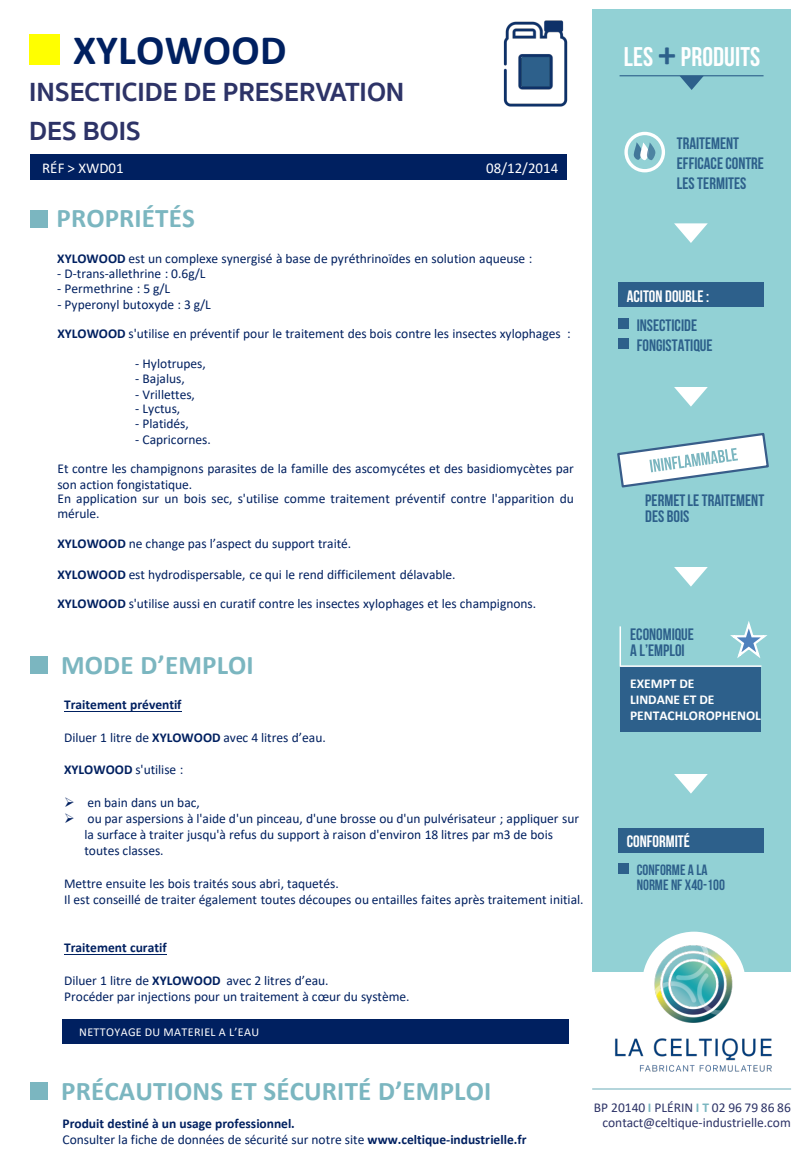
<style>
.page{position:relative;width:810px;height:1170px;background:#fff}
.page>*{position:absolute;margin:0;border:0;box-sizing:border-box;transform-origin:0 0}
.t1{font:700 42px "Calibri";letter-spacing:.005em;color:#002060}
.t2{font:700 27px "Calibri";letter-spacing:.005em;color:#7bb6c0}
.t3{font:700 27px/38.8px "Sukhumvit Set";color:#2d3367}
.t4{font:27px "Bebas Neue";letter-spacing:.005em;color:#fff}
.t5{font:16.5px "Bebas Neue";color:#2d608b}
.t6{font:16.5px "Bebas Neue";color:#fff}
.t7{font:15px "Bebas Neue";color:#2d608b}
.t8{font:15px "Calibri";color:#fff}
.t9{font:13.5px/16.2px "Calibri";color:#002060}
.t10{font:700 13.5px "Calibri";color:#002060}
.t11{font:13.5px/15px "Calibri";color:#2d3367;text-align:right}
.t12{font:700 13.5px "Calibri";color:#fff}
.t13{font:12px "Calibri";letter-spacing:.035em;color:#fff}
.s1{font-weight:700}
.s2{font-family:"Calibri";font-weight:700;font-size:36px;color:#2d608b}
.s3{font-weight:700;color:#7bb6c0}
</style>
<div class="page">
<div style="left:592px;top:9px;width:199px;height:962px;background:#92d1d5"></div>
<div style="left:31px;top:155px;width:536px;height:25px;background:#002060"></div>
<div style="left:62px;top:1019px;width:506px;height:25px;background:#002060"></div>
<div style="left:30px;top:34px;width:30px;height:31px;background:#ff0"></div>
<img style="left:503px;top:20px;width:65px;height:87px">
<div style="left:30px;top:210px;width:18px;height:17px;background:#7bb6c0"></div>
<hr style="left:64px;top:711px;width:118px;height:1px;background:#002060">
<hr style="left:64px;top:954px;width:103px;height:1px;background:#002060">
<div style="left:30px;top:657px;width:18px;height:17px;background:#7bb6c0"></div>
<div style="left:30px;top:1083px;width:18px;height:17px;background:#7bb6c0"></div>
<hr style="left:620px;top:75px;width:144px;height:1px;background:#2d608b">
<svg style="left:680px;top:76px;width:24px;height:14px"></svg>
<svg style="left:633px;top:142px;width:23px;height:19px"></svg>
<div style="left:624px;top:132px;width:41px;height:40px;border:3px solid #fff;border-radius:50%"></div>
<svg style="left:674px;top:223px;width:34px;height:20px"></svg>
<div style="left:618px;top:283px;width:146px;height:24px;background:#2d608b"></div>
<div style="left:618px;top:318px;width:11px;height:10px;background:#2d608b"></div>
<div style="left:618px;top:338px;width:11px;height:11px;background:#2d608b"></div>
<svg style="left:674px;top:387px;width:34px;height:20px"></svg>
<svg style="left:617px;top:433px;width:152px;height:55px"></svg>
<svg style="left:674px;top:567px;width:34px;height:20px"></svg>
<div style="left:620px;top:667px;width:141px;height:65px;background:#2d608b"></div>
<svg style="left:619px;top:621px;width:148px;height:46px"></svg>
<svg style="left:674px;top:774px;width:34px;height:20px"></svg>
<div style="left:618px;top:828px;width:146px;height:24px;background:#2d608b"></div>
<div style="left:618px;top:864px;width:11px;height:10px;background:#2d608b"></div>
<hr style="left:592px;top:1088px;width:199px;height:2px;background:#7bb6c0">
<img style="left:599px;top:931px;width:190px;height:158px">
<h1 class="t1" style="left:73px;top:20px;width:215px">XYLOWOOD</h1>
<p class="t3" style="left:29px;top:73px;width:377px">INSECTICIDE DE PRESERVATION<br>DES BOIS</p>
<p class="t8" style="left:42px;top:158px;width:83px">RÉF &gt; XWD01</p>
<p class="t8" style="left:486px;top:158px;width:73px">08/12/2014</p>
<p class="t2" style="left:56px;top:199px;width:140px">PROPRIÉTÉS</p>
<p class="t9" style="left:57px;top:251px;width:477px"><span class="s1">XYLOWOOD</span> est un complexe synergisé à base de pyréthrinoïdes en solution aqueuse :</p>
<p class="t9" style="left:57px;top:266px;width:150px">- D-trans-allethrine : 0.6g/L</p>
<p class="t9" style="left:57px;top:280px;width:114px">- Permethrine : 5 g/L</p>
<p class="t9" style="left:57px;top:296px;width:155px">- Pyperonyl butoxyde : 3 g/L</p>
<p class="t9" style="left:57px;top:325px;width:515px"><span class="s1">XYLOWOOD</span> s'utilise en préventif pour le traitement des bois contre les insectes xylophages :</p>
<p class="t9" style="left:135px;top:356px;width:72px">- Hylotrupes,</p>
<p class="t9" style="left:135px;top:370px;width:51px">- Bajalus,</p>
<p class="t9" style="left:135px;top:386px;width:61px">- Vrillettes,</p>
<p class="t9" style="left:135px;top:401px;width:46px">- Lyctus,</p>
<p class="t9" style="left:135px;top:415px;width:55px">- Platidés,</p>
<p class="t9" style="left:135px;top:431px;width:77px">- Capricornes.</p>
<p class="t9" style="left:57px;top:461px;width:518px;line-height:15.1px">Et contre les champignons parasites de la famille des ascomycétes et des basidiomycètes par son action fongistatique.</p>
<p class="t9" style="left:57px;top:491px;width:518px;line-height:15px">En application sur un bois sec, s'utilise comme traitement préventif contre l'apparition du mérule.</p>
<p class="t9" style="left:57px;top:536px;width:295px"><span class="s1">XYLOWOOD</span> ne change pas l’aspect du support traité.</p>
<p class="t9" style="left:57px;top:566px;width:400px"><span class="s1">XYLOWOOD</span> est hydrodispersable, ce qui le rend difficilement délavable.</p>
<p class="t9" style="left:57px;top:595px;width:480px"><span class="s1">XYLOWOOD</span> s'utilise aussi en curatif contre les insectes xylophages et les champignons.</p>
<p class="t2" style="left:61px;top:646px;width:194px">MODE D’EMPLOI</p>
<p class="t10" style="left:64px;top:695px;width:119px">Traitement préventif</p>
<p class="t9" style="left:64px;top:729px;width:263px">Diluer 1 litre de <span class="s1">XYLOWOOD</span> avec 4 litres d’eau.</p>
<p class="t9" style="left:64px;top:761px;width:121px"><span class="s1">XYLOWOOD</span> s'utilise :</p>
<p class="t9" style="left:64px;top:794px;width:137px">➢ en bain dans un bac,</p>
<p class="t9" style="left:84px;top:810px;width:496px;text-indent:-20px">➢ ou par aspersions à l'aide d'un pinceau, d'une brosse ou d'un pulvérisateur ; appliquer sur la surface à traiter jusqu'à refus du support à raison d'environ 18 litres par m3 de bois toutes classes.</p>
<p class="t9" style="left:64px;top:875px;width:276px">Mettre ensuite les bois traités sous abri, taquetés.</p>
<p class="t9" style="left:64px;top:891px;width:521px">Il est conseillé de traiter également toutes découpes ou entailles faites après traitement initial.</p>
<p class="t10" style="left:64px;top:938px;width:104px">Traitement curatif</p>
<p class="t9" style="left:64px;top:972px;width:266px">Diluer 1 litre de <span class="s1">XYLOWOOD</span> avec 2 litres d’eau.</p>
<p class="t9" style="left:64px;top:988px;width:347px">Procéder par injections pour un traitement à cœur du système.</p>
<p class="t13" style="left:79px;top:1024px;width:181px">NETTOYAGE DU MATERIEL A L’EAU</p>
<p class="t4" style="left:624px;top:42px;width:138px">LES <span class="s2">+</span> PRODUITS</p>
<p class="t5" style="left:677px;top:134px;width:64px">TRAITEMENT</p>
<p class="t5" style="left:677px;top:154px;width:89px">EFFICACE CONTRE</p>
<p class="t5" style="left:677px;top:174px;width:71px">LES TERMITES</p>
<p class="t6" style="left:627px;top:287px;width:84px">ACITON DOUBLE :</p>
<p class="t5" style="left:637px;top:316px;width:62px">INSECTICIDE</p>
<p class="t5" style="left:637px;top:336px;width:77px">FONGISTATIQUE</p>
<p class="t5" style="left:645px;top:491px;width:120px">PERMET LE TRAITEMENT</p>
<p class="t5" style="left:645px;top:508px;width:45px">DES BOIS</p>
<p class="t5" style="left:630px;top:625px;width:65px">ECONOMIQUE</p>
<p class="t5" style="left:630px;top:641px;width:56px">A L’EMPLOI</p>
<p class="t12" style="left:630px;top:674px;width:66px">EXEMPT DE</p>
<p class="t12" style="left:630px;top:690px;width:86px">LINDANE ET DE</p>
<p class="t12" style="left:630px;top:706px;width:132px">PENTACHLOROPHENOL</p>
<p class="t6" style="left:627px;top:832px;width:64px">CONFORMITÉ</p>
<p class="t7" style="left:637px;top:861px;width:72px">CONFORME A LA</p>
<p class="t7" style="left:637px;top:876px;width:90px">NORME NF X40-100</p>
<p class="t2" style="left:61px;top:1072px;width:432px">PRÉCAUTIONS ET SÉCURITÉ D’EMPLOI</p>
<p class="t10" style="left:62px;top:1114px;width:234px">Produit destiné à un usage professionnel.</p>
<p class="t9" style="left:62px;top:1131px;width:466px">Consulter la fiche de données de sécurité sur notre site <span class="s1">www.celtique-industrielle.fr</span></p>
<p class="t11" style="left:594px;top:1100px;width:198px">BP 20140 <span class="s3">I</span> PLÉRIN <span class="s3">I T</span> 02 96 79 86 86 contact@celtique-industrielle.com</p>
</div>
